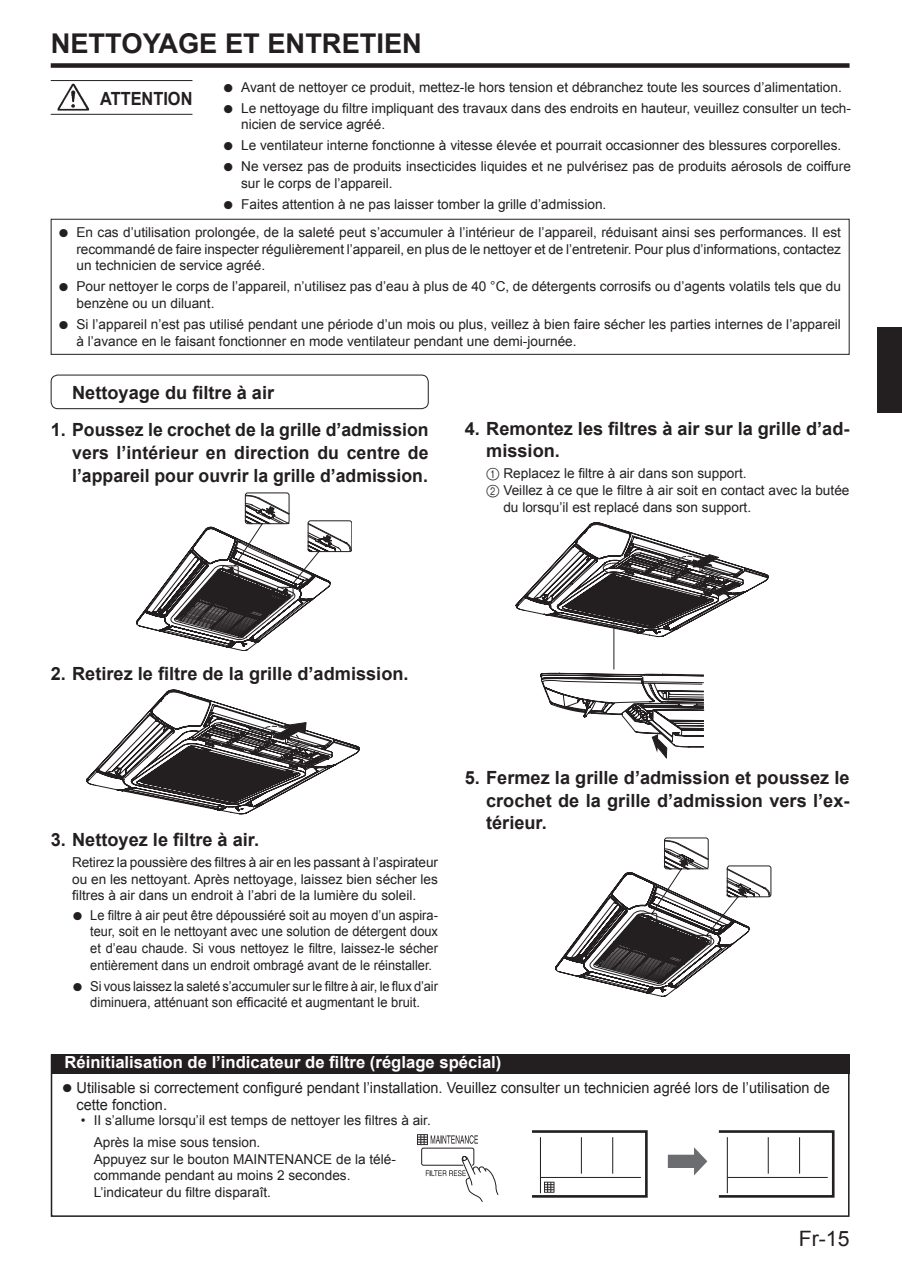
<style>
.page{position:relative;width:902px;height:1274px;background:#fff}
.page>*{position:absolute;margin:0;border:0;box-sizing:border-box;transform-origin:0 0}
.t1{font:700 27.3px "Arial";color:#231f20}
.t2{font:21.18px "Arial";color:#231f20}
.t3{font:700 18.2px/22.8px "Arial";color:#231f20;text-align:justify}
.t4{font:700 18.2px "Arial";color:#231f20;scale:.9 1}
.t5{font:700 16.62px "Arial";color:#fff}
.t6{font:15.05px/16.6px "Arial";color:#231f20;scale:.96 1}
.t7{font:13.65px/16.6px "Arial";color:#231f20}
.t8{font:13.65px/16.6px "Arial";color:#231f20;text-align:justify;scale:.94 1}
.t9{font:13.65px/16.6px "Arial";color:#231f20;text-align:center;scale:.95 1}
.s1{font-family:"Round Num Wnew"}
</style>
<div class="page">
<div style="left:51px;top:63px;width:798px;height:5px;background:#231f20"></div>
<div style="left:877px;top:327px;width:24px;height:86px;background:#231f20"></div>
<div style="left:51px;top:375px;width:377px;height:34px;border:1px solid #231f20;border-radius:7px"></div>
<hr style="left:51px;top:80px;width:141px;height:1px;background:#231f20">
<hr style="left:51px;top:114px;width:141px;height:1px;background:#231f20">
<div style="left:51px;top:219px;width:798px;height:136px;border:1px solid #231f20"></div>
<svg style="left:136px;top:493px;width:216px;height:158px"></svg>
<svg style="left:87px;top:690px;width:272px;height:124px"></svg>
<svg style="left:516px;top:523px;width:252px;height:235px"></svg>
<svg style="left:555px;top:838px;width:216px;height:159px"></svg>
<img style="left:57px;top:83px;width:33px;height:28px">
<div style="left:51px;top:1054px;width:798px;height:163px;border:2px solid #231f20"></div>
<div style="left:51px;top:1054px;width:798px;height:19px;background:#231f20"></div>
<svg style="left:417px;top:1134px;width:61px;height:11px"></svg>
<div style="left:421px;top:1148px;width:53px;height:18px;border:1px solid #231f20;border-radius:2px"></div>
<svg style="left:425px;top:1155px;width:74px;height:62px"></svg>
<hr style="left:540px;top:1137px;width:1px;height:56px;background:#231f20">
<hr style="left:612px;top:1137px;width:1px;height:37px;background:#231f20">
<hr style="left:581px;top:1137px;width:1px;height:37px;background:#231f20">
<hr style="left:540px;top:1177px;width:100px;height:1px;background:#231f20">
<svg style="left:667px;top:1147px;width:40px;height:28px"></svg>
<div style="left:530px;top:1130px;width:117px;height:68px;border:3px solid #231f20"></div>
<hr style="left:726px;top:1137px;width:1px;height:56px;background:#231f20">
<hr style="left:799px;top:1137px;width:1px;height:37px;background:#231f20">
<hr style="left:767px;top:1137px;width:1px;height:37px;background:#231f20">
<hr style="left:727px;top:1177px;width:100px;height:1px;background:#231f20">
<div style="left:717px;top:1130px;width:117px;height:68px;border:3px solid #231f20"></div>
<svg style="left:544px;top:1182px;width:10px;height:11px"></svg>
<h1 class="t1" style="left:51px;top:28px;width:372px">NETTOYAGE ET ENTRETIEN</h1>
<p class="t7" style="left:224px;top:79px;width:619px">● Avant de nettoyer ce produit, mettez-le hors tension et débranchez toute les sources d’alimentation.</p>
<p class="t7" style="left:241px;top:100px;width:611px;text-indent:-17px">● Le nettoyage du filtre impliquant des travaux dans des endroits en hauteur, veuillez consulter un tech&shy;nicien de service agréé.</p>
<p class="t7" style="left:224px;top:137px;width:618px">● Le ventilateur interne fonctionne à vitesse élevée et pourrait occasionner des blessures corporelles.</p>
<p class="t7" style="left:241px;top:158px;width:611px;text-indent:-17px">● Ne versez pas de produits insecticides liquides et ne pulvérisez pas de produits aérosols de coiffure sur le corps de l’appareil.</p>
<p class="t7" style="left:224px;top:196px;width:384px">● Faites attention à ne pas laisser tomber la grille d’admission.</p>
<p class="t7" style="left:76px;top:224px;width:765px;text-align:justify;text-indent:-17px">● En cas d’utilisation prolongée, de la saleté peut s’accumuler à l’intérieur de l’appareil, réduisant ainsi ses performances. Il est recommandé de faire inspecter régulièrement l’appareil, en plus de le nettoyer et de l’entretenir. Pour plus d’informations, contactez un technicien de service agréé.</p>
<p class="t7" style="left:76px;top:278px;width:765px;text-indent:-17px">● Pour nettoyer le corps de l’appareil, n’utilisez pas d’eau à plus de 40 °C, de détergents corrosifs ou d’agents volatils tels que du benzène ou un diluant.</p>
<p class="t7" style="left:76px;top:316px;width:765px;text-indent:-17px">● Si l’appareil n’est pas utilisé pendant une période d’un mois ou plus, veillez à bien faire sécher les parties internes de l’appareil à l’avance en le faisant fonctionner en mode ventilateur pendant une demi-journée.</p>
<h3 class="t4" style="left:100px;top:88px;width:104px">ATTENTION</h3>
<h3 class="t3" style="left:72px;top:381px;width:203px">Nettoyage du filtre à air</h3>
<h3 class="t3" style="left:72px;top:419px;width:358px;text-indent:-21px">1. Poussez le crochet de la grille d’admission vers l’intérieur en direction du centre de l’appareil pour ouvrir la grille d’admission.</h3>
<h3 class="t3" style="left:486px;top:417px;width:365px;text-indent:-21px">4. Remontez les filtres à air sur la grille d’ad&shy;mission.</h3>
<p class="t7" style="left:486px;top:465px;width:262px"><span class="s1">1</span> Replacez le filtre à air dans son support.</p>
<p class="t7" style="left:486px;top:482px;width:365px"><span class="s1">2</span> Veillez à ce que le filtre à air soit en contact avec la butée</p>
<p class="t7" style="left:503px;top:499px;width:249px">du lorsqu’il est replacé dans son support.</p>
<h3 class="t3" style="left:51px;top:662px;width:359px">2. Retirez le filtre de la grille d’admission.</h3>
<h3 class="t3" style="left:51px;top:828px;width:210px">3. Nettoyez le filtre à air.</h3>
<p class="t7" style="left:72px;top:854px;width:367px;text-align:justify">Retirez la poussière des filtres à air en les passant à l’aspirateur ou en les nettoyant. Après nettoyage, laissez bien sécher les filtres à air dans un endroit à l’abri de la lumière du soleil.</p>
<p class="t8" style="left:90px;top:907px;width:371px;text-indent:-17px">● Le filtre à air peut être dépoussiéré soit au moyen d’un aspira&shy;teur, soit en le nettoyant avec une solution de détergent doux et d’eau chaude. Si vous nettoyez le filtre, laissez-le sécher entièrement dans un endroit ombragé avant de le réinstaller.</p>
<p class="t9" style="left:73px;top:978px;width:385px">● Si vous laissez la saleté s’accumuler sur le filtre à air, le flux d’air diminuera, atténuant son efficacité et augmentant le bruit.</p>
<h3 class="t3" style="left:486px;top:766px;width:365px;text-indent:-21px">5. Fermez la grille d’admission et poussez le crochet de la grille d’admission vers l’ex&shy;térieur.</h3>
<p class="t5" style="left:64px;top:1053px;width:438px">Réinitialisation de l’indicateur de filtre (réglage spécial)</p>
<p class="t6" style="left:76px;top:1080px;width:786px;text-indent:-14px">● Utilisable si correctement configuré pendant l’installation. Veuillez consulter un technicien agréé lors de l’utilisation de cette fonction.</p>
<p class="t7" style="left:94px;top:1110px;width:338px;line-height:21.7px;text-indent:-13px">• II s’allume lorsqu’il est temps de nettoyer les filtres à air.<br>Après la mise sous tension.</p>
<p class="t7" style="left:94px;top:1150px;width:304px">Appuyez sur le bouton MAINTENANCE de la télé&shy;commande pendant au moins 2 secondes.<br>L’indicateur du filtre disparaît.</p>
<h2 class="t2" style="left:798px;top:1227px;width:52px">Fr-15</h2>
</div>
